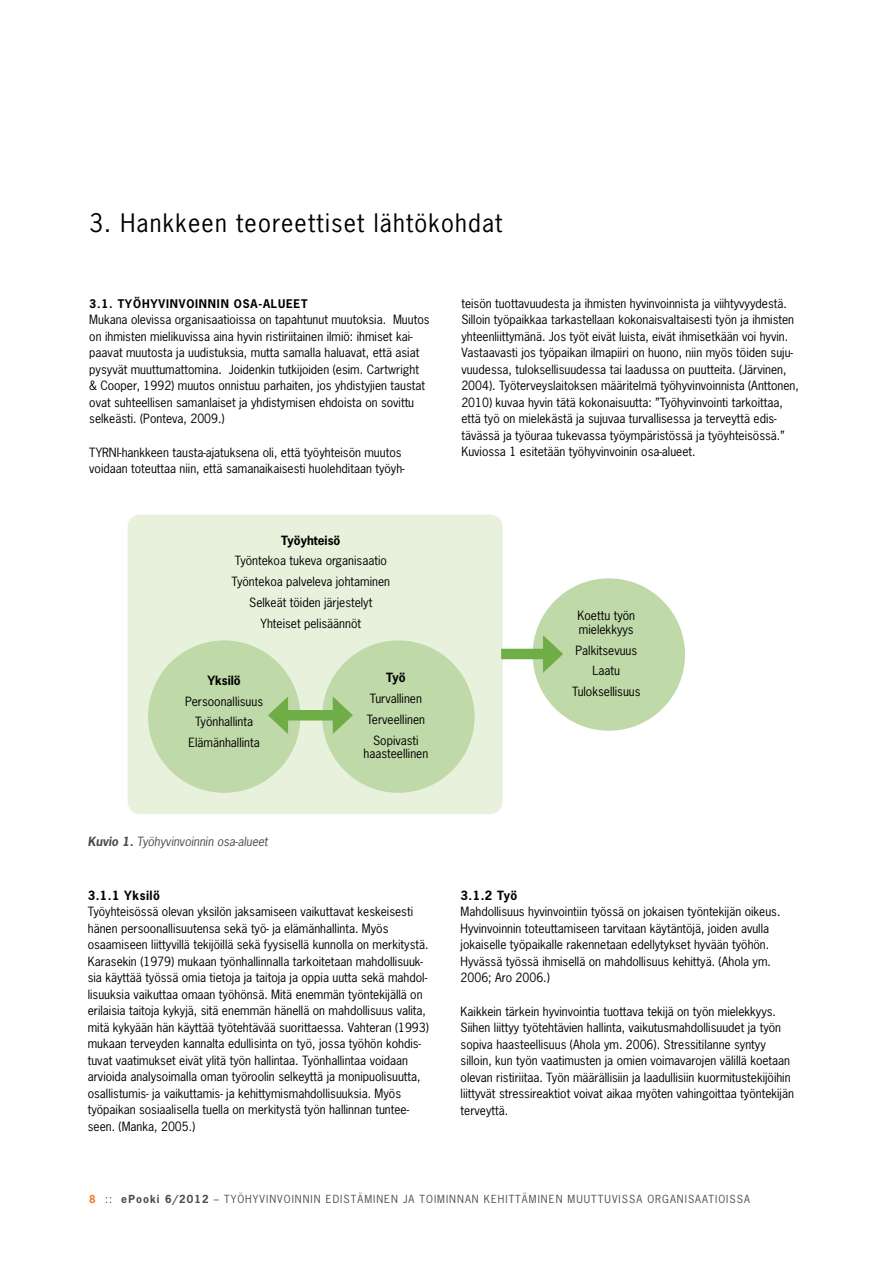
<style>
.page{position:relative;width:893px;height:1263px;background:#fff}
.page>*{position:absolute;margin:0;border:0;box-sizing:border-box;transform-origin:0 0}
.t1{font:24px "News Gothic";letter-spacing:.05em;color:#000}
.t2{font:12px/16.5px "News Gothic";color:#000}
.t3{font:700 12px "News Gothic";color:#000}
.t4{font:italic 12px "News Gothic";color:#4b4d50}
.t5{font:700 11.25px "News Gothic";letter-spacing:.07em;color:#000}
.t6{font:10.5px "News Gothic";letter-spacing:.1em;color:#4b4d50}
.s1{font-weight:700}
.s2{font-weight:700;color:#ef7f30}
</style>
<div class="page">
<div style="left:128px;top:514px;width:375px;height:300px;background:#e8f1dc;border-radius:13px"></div>
<div style="left:322px;top:640px;width:153px;height:153px;background:#c0d9a8;border-radius:50%"></div>
<div style="left:148px;top:640px;width:152px;height:153px;background:#c0d9a8;border-radius:50%"></div>
<div style="left:533px;top:578px;width:152px;height:153px;background:#c0d9a8;border-radius:50%"></div>
<div style="left:280px;top:710px;width:61px;height:10px;background:#6fad47"></div>
<svg style="left:268px;top:697px;width:20px;height:37px"></svg>
<svg style="left:333px;top:697px;width:20px;height:37px"></svg>
<div style="left:501px;top:649px;width:50px;height:10px;background:#6fad47"></div>
<svg style="left:543px;top:635px;width:20px;height:38px"></svg>
<h1 class="t1" style="left:89px;top:207px;width:415px">3. Hankkeen teoreettiset lähtökohdat</h1>
<p class="t5" style="left:89px;top:296px;width:220px">3.1. TYÖHYVINVOINNIN OSA-ALUEET</p>
<p class="t2" style="left:89px;top:312px;width:342px">Mukana olevissa organisaatioissa on tapahtunut muutoksia. Muutos on ihmisten mielikuvissa aina hyvin ristiriitainen ilmiö: ihmiset kai&shy;paavat muutosta ja uudistuksia, mutta samalla haluavat, että asiat pysyvät muuttumattomina. Joidenkin tutkijoiden (esim. Cartwright &amp; Cooper, 1992) muutos onnistuu parhaiten, jos yhdistyjien taustat ovat suhteellisen samanlaiset ja yhdistymisen ehdoista on sovittu selkeästi. (Ponteva, 2009.)</p>
<p class="t2" style="left:89px;top:444px;width:14px">TYRNI</p>
<p class="t2" style="left:89px;top:444px;width:317px;text-align:right">-hankkeen tausta-ajatuksena oli, että työyhteisön muutos voidaan toteuttaa niin, että samanaikaisesti huolehditaan työyh-</p>
<p class="t3" style="left:281px;top:532px;width:61px">TYÖYHTEISÖ</p>
<p class="t2" style="left:232px;top:550px;width:160px;line-height:20.7px;text-align:center">Työntekoa tukeva organisaatio<br>Työntekoa palveleva johtaminen<br>Selkeät töiden järjestelyt<br>Yhteiset pelisäännöt</p>
<p class="t3" style="left:207px;top:672px;width:35px">YKSILÖ</p>
<p class="t2" style="left:185px;top:691px;width:80px;line-height:20.7px;text-align:center">Persoonallisuus<br>Työnhallinta<br>Elämänhallinta</p>
<p class="t4" style="left:88px;top:834px;width:182px"><span class="s1">Kuvio 1.</span> Työhyvinvoinnin osa-alueet</p>
<p class="t3" style="left:386px;top:670px;width:21px">TYÖ</p>
<p class="t2" style="left:367px;top:688px;width:60px;line-height:20.7px;text-align:center">Turvallinen<br>Terveellinen<br>Sopivasti</p>
<p class="t2" style="left:363px;top:745px;width:66px">haasteellinen</p>
<p class="t3" style="left:88px;top:887px;width:74px">3.1.1 YKSILÖ</p>
<p class="t2" style="left:88px;top:903px;width:343px">Työyhteisössä olevan yksilön jaksamiseen vaikuttavat keskeisesti hänen persoonallisuutensa sekä työ- ja elämänhallinta. Myös osaamiseen liittyvillä tekijöillä sekä fyysisellä kunnolla on merkitystä.<br>Karasekin (1979) mukaan työnhallinnalla tarkoitetaan mahdollisuuk&shy;sia käyttää työssä omia tietoja ja taitoja ja oppia uutta sekä mahdol&shy;lisuuksia vaikuttaa omaan työhönsä. Mitä enemmän työntekijällä on erilaisia taitoja kykyjä, sitä enemmän hänellä on mahdollisuus valita, mitä kykyään hän käyttää työtehtävää suorittaessa. Vahteran (1993) mukaan terveyden kannalta edullisinta on työ, jossa työhön kohdis&shy;tuvat vaatimukset eivät ylitä työn hallintaa. Työnhallintaa voidaan arvioida analysoimalla oman työroolin selkeyttä ja monipuolisuutta, osallistumis- ja vaikuttamis- ja kehittymismahdollisuuksia. Myös työpaikan sosiaalisella tuella on merkitystä työn hallinnan tuntee&shy;seen. (Manka, 2005.)</p>
<p class="t2" style="left:461px;top:295px;width:339px">teisön tuottavuudesta ja ihmisten hyvinvoinnista ja viihtyvyydestä.<br>Silloin työpaikkaa tarkastellaan kokonaisvaltaisesti työn ja ihmisten yhteenliittymänä. Jos työt eivät luista, eivät ihmisetkään voi hyvin.<br>Vastaavasti jos työpaikan ilmapiiri on huono, niin myös töiden suju&shy;vuudessa, tuloksellisuudessa tai laadussa on puutteita. (Järvinen, 2004). Työterveyslaitoksen määritelmä työhyvinvoinnista (Anttonen, 2010) kuvaa hyvin tätä kokonaisuutta: ”Työhyvinvointi tarkoittaa, että työ on mielekästä ja sujuvaa turvallisessa ja terveyttä edis&shy;tävässä ja työuraa tukevassa työympäristössä ja työyhteisössä.” Kuviossa 1 esitetään työhyvinvoinin osa-alueet.</p>
<p class="t2" style="left:578px;top:609px;width:59px;line-height:13.5px">Koettu työn mielekkyys</p>
<p class="t2" style="left:572px;top:639px;width:70px;line-height:20.7px;text-align:center">Palkitsevuus<br>Laatu<br>Tuloksellisuus</p>
<p class="t3" style="left:461px;top:887px;width:58px">3.1.2 TYÖ</p>
<p class="t2" style="left:461px;top:903px;width:321px">Mahdollisuus hyvinvointiin työssä on jokaisen työntekijän oikeus.<br>Hyvinvoinnin toteuttamiseen tarvitaan käytäntöjä, joiden avulla jokaiselle työpaikalle rakennetaan edellytykset hyvään työhön.<br>Hyvässä työssä ihmisellä on mahdollisuus kehittyä. (Ahola ym.<br>2006; Aro 2006.)</p>
<p class="t2" style="left:461px;top:1003px;width:335px">Kaikkein tärkein hyvinvointia tuottava tekijä on työn mielekkyys.<br>Siihen liittyy työtehtävien hallinta, vaikutusmahdollisuudet ja työn sopiva haasteellisuus (Ahola ym. 2006). Stressitilanne syntyy silloin, kun työn vaatimusten ja omien voimavarojen välillä koetaan olevan ristiriitaa. Työn määrällisiin ja laadullisiin kuormitustekijöihin liittyvät stressireaktiot voivat aikaa myöten vahingoittaa työntekijän terveyttä.</p>
<p class="t6" style="left:89px;top:1192px;width:662px"><span class="s2">8</span> :: <span class="s1">EPOOKI 6/2012</span> – Työhyvinvoinnin edistäminen ja toiminnan kehittäminen muuttuvissa organisaatioissa</p>
</div>
